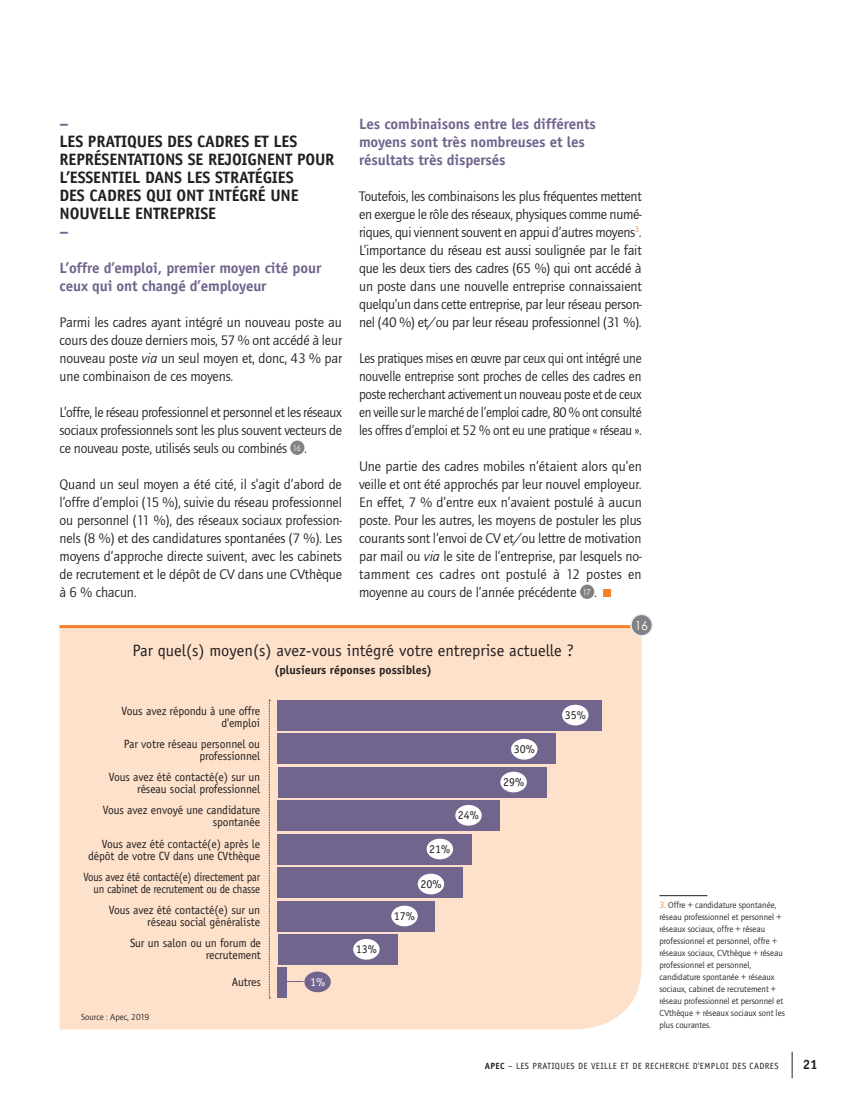
<style>
.page{position:relative;width:851px;height:1106px;background:#fff}
.page>*{position:absolute;margin:0;border:0;box-sizing:border-box;transform-origin:0 0}
.t1{font:700 16.5px/18px "Officina Sans";letter-spacing:-.01em;color:#231f20}
.t2{font:16.5px "Officina Sans";color:#231f20}
.t3{font:700 16.5px "Officina Sans";color:#71648d}
.t4{font:700 15px/18px "Officina Sans";letter-spacing:-.01em;color:#71648d}
.t5{font:14.25px/18px "Quay Itc T";letter-spacing:-.02em;color:#231f20;text-align:justify}
.t6{font:14.25px/18px "Quay Itc T";letter-spacing:-.02em;color:#231f20;text-align:justify;scale:.95 1}
.t7{font:700 13.5px "Officina Sans";color:#231f20}
.t8{font:12.3px "Century Gothic";color:#fff}
.t9{font:12px/12px "Officina Sans";letter-spacing:-.01em;color:#231f20;text-align:right}
.t10{font:12px/12px "Officina Sans";letter-spacing:-.01em;color:#231f20;text-align:right;scale:.9 1}
.t11{font:700 12px "Officina Sans";color:#231f20}
.t12{font:12px "Officina Sans";color:#fff}
.t13{font:9px/12px "Quay Itc T";color:#231f20}
.t14{font:9px "Officina Sans";letter-spacing:.04em;color:#231f20}
.s1{font-style:italic}
.s2{font-family:"Century Gothic";font-size:8.25px;color:#fff}
.s3{color:#f4822b}
.s4{font-weight:700}
</style>
<div class="page">
<svg style="left:791px;top:1051px;width:1px;height:27px"></svg>
<div style="left:290px;top:440px;width:14px;height:15px;background:#808285;border-radius:50%"></div>
<div style="left:580px;top:584px;width:14px;height:15px;background:#808285;border-radius:50%"></div>
<div style="left:603px;top:589px;width:7px;height:8px;background:#f4822b"></div>
<div style="left:60px;top:628px;width:581px;height:401px;background:#fee1ca"></div>
<hr style="left:60px;top:625px;width:581px;height:3px;background:#f4822b">
<div style="left:631px;top:614px;width:21px;height:22px;background:#808285;border-radius:50%"></div>
<div style="left:630px;top:613px;width:23px;height:23px;border:2px solid #eeeeef;border-radius:50%"></div>
<hr style="left:659px;top:895px;width:48px;height:1px;background:#231f20">
<div style="left:277px;top:699px;width:325px;height:31px;background:#71648d"></div>
<div style="left:277px;top:800px;width:223px;height:31px;background:#71648d"></div>
<div style="left:277px;top:900px;width:158px;height:31px;background:#71648d"></div>
<div style="left:277px;top:733px;width:278px;height:31px;background:#71648d"></div>
<div style="left:277px;top:833px;width:195px;height:31px;background:#71648d"></div>
<div style="left:277px;top:934px;width:120px;height:30px;background:#71648d"></div>
<div style="left:277px;top:766px;width:269px;height:31px;background:#71648d"></div>
<div style="left:277px;top:867px;width:186px;height:30px;background:#71648d"></div>
<div style="left:277px;top:967px;width:10px;height:31px;background:#71648d"></div>
<div style="left:562px;top:704px;width:26px;height:21px;background:#fff;border-radius:50%"></div>
<div style="left:511px;top:739px;width:26px;height:20px;background:#fff;border-radius:50%"></div>
<div style="left:500px;top:771px;width:26px;height:21px;background:#fff;border-radius:50%"></div>
<div style="left:455px;top:805px;width:26px;height:20px;background:#fff;border-radius:50%"></div>
<div style="left:426px;top:838px;width:27px;height:21px;background:#fff;border-radius:50%"></div>
<div style="left:417px;top:873px;width:27px;height:21px;background:#fff;border-radius:50%"></div>
<div style="left:391px;top:905px;width:26px;height:21px;background:#fff;border-radius:50%"></div>
<div style="left:353px;top:939px;width:26px;height:20px;background:#fff;border-radius:50%"></div>
<div style="left:304px;top:971px;width:27px;height:21px;background:#71648d;border-radius:50%"></div>
<svg style="left:269px;top:699px;width:1px;height:299px"></svg>
<svg style="left:287px;top:981px;width:16px;height:1px"></svg>
<p class="t3" style="left:60px;top:113px;width:11px">–</p>
<p class="t1" style="left:60px;top:132px;width:276px">LES PRATIQUES DES CADRES ET LES<br>REPRÉSENTATIONS SE REJOIGNENT POUR<br>L’ESSENTIEL DANS LES STRATÉGIES<br>DES CADRES QUI ONT INTÉGRÉ UNE<br>NOUVELLE ENTREPRISE</p>
<p class="t3" style="left:60px;top:221px;width:11px">–</p>
<p class="t4" style="left:60px;top:258px;width:263px">L’offre d’emploi, premier moyen cité pour ceux qui ont changé d’employeur</p>
<p class="t5" style="left:60px;top:313px;width:284px">Parmi les cadres ayant intégré un nouveau poste au cours des douze derniers mois, 57 % ont accédé à leur nouveau poste <span class="s1">via</span> un seul moyen et, donc, 43 % par une combinaison de ces moyens.</p>
<p class="t5" style="left:60px;top:403px;width:284px">L’offre, le réseau professionnel et personnel et les réseaux sociaux professionnels sont les plus souvent vecteurs de ce nouveau poste, utilisés seuls ou combinés <span class="s2">16</span> .</p>
<p class="t5" style="left:60px;top:475px;width:284px">Quand un seul moyen a été cité, il s’agit d’abord de l’offre d’emploi (15 %), suivie du réseau professionnel ou personnel (11 %), des réseaux sociaux profession&shy;nels (8 %) et des candidatures spontanées (7 %). Les moyens d’approche directe suivent, avec les cabinets de recrutement et le dépôt de CV dans une CVthèque à 6 % chacun.</p>
<p class="t4" style="left:359px;top:114px;width:238px">Les combinaisons entre les différents moyens sont très nombreuses et les résultats très dispersés</p>
<p class="t5" style="left:359px;top:187px;width:284px">Toutefois, les combinaisons les plus fréquentes mettent en exergue le rôle des réseaux, physiques comme numé&shy;riques, qui viennent souvent en appui d’autres moyens<sup>3</sup>.<br>L’importance du réseau est aussi soulignée par le fait que les deux tiers des cadres (65 %) qui ont accédé à un poste dans une nouvelle entreprise connaissaient quelqu’un dans cette entreprise, par leur réseau person&shy;nel (40 %) et/ou par leur réseau professionnel (31 %).</p>
<p class="t6" style="left:359px;top:349px;width:299px">Les pratiques mises en œuvre par ceux qui ont intégré une nouvelle entreprise sont proches de celles des cadres en poste recherchant activement un nouveau poste et de ceux en veille sur le marché de l’emploi cadre, 80 % ont consulté les offres d’emploi et 52 % ont eu une pratique « réseau ».</p>
<p class="t5" style="left:359px;top:457px;width:284px">Une partie des cadres mobiles n’étaient alors qu’en veille et ont été approchés par leur nouvel employeur.<br>En effet, 7 % d’entre eux n’avaient postulé à aucun poste. Pour les autres, les moyens de postuler les plus courants sont l’envoi de CV et/ou lettre de motivation par mail ou <span class="s1">via</span> le site de l’entreprise, par lesquels no&shy;tamment ces cadres ont postulé à 12 postes en moyenne au cours de l’année précédente <span class="s2">17</span> .</p>
<p class="t8" style="left:635px;top:618px;width:15px">16</p>
<p class="t2" style="left:132px;top:640px;width:442px">Par quel(s) moyen(s) avez-vous intégré votre entreprise actuelle ?</p>
<p class="t11" style="left:274px;top:662px;width:160px">(plusieurs réponses possibles)</p>
<p class="t9" style="left:122px;top:704px;width:140px">Vous avez répondu à une offre d'emploi</p>
<p class="t9" style="left:124px;top:737px;width:138px">Par votre réseau personnel ou professionnel</p>
<p class="t9" style="left:109px;top:770px;width:153px">Vous avez été contacté(e) sur un réseau social professionnel</p>
<p class="t9" style="left:103px;top:803px;width:159px">Vous avez envoyé une candidature spontanée</p>
<p class="t9" style="left:88px;top:837px;width:173px">Vous avez été contacté(e) après le dépôt de votre CV dans une CVthèque</p>
<p class="t10" style="left:83px;top:870px;width:198px">Vous avez été contacté(e) directement par un cabinet de recrutement ou de chasse</p>
<p class="t9" style="left:109px;top:903px;width:153px">Vous avez été contacté(e) sur un réseau social généraliste</p>
<p class="t9" style="left:130px;top:936px;width:132px">Sur un salon ou un forum de recrutement</p>
<p class="t9" style="left:232px;top:975px;width:30px">Autres</p>
<p class="t13" style="left:81px;top:1010px;width:70px">Source : Apec, 2019</p>
<p class="t12" style="left:310px;top:974px;width:17px">1%</p>
<p class="t9" style="left:356px;top:943px;width:23px">13%</p>
<p class="t9" style="left:458px;top:809px;width:23px">24%</p>
<p class="t9" style="left:429px;top:843px;width:23px">21%</p>
<p class="t9" style="left:420px;top:878px;width:23px">20%</p>
<p class="t9" style="left:394px;top:910px;width:23px">17%</p>
<p class="t9" style="left:513px;top:743px;width:23px">30%</p>
<p class="t9" style="left:503px;top:776px;width:23px">29%</p>
<p class="t9" style="left:564px;top:709px;width:23px">35%</p>
<p class="t13" style="left:659px;top:899px;width:127px"><span class="s3">3.</span> Offre + candidature spontanée, réseau professionnel et personnel + réseaux sociaux, offre + réseau professionnel et personnel, offre + réseaux sociaux, CVthèque + réseau professionnel et personnel, candidature spontanée + réseaux sociaux, cabinet de recrutement + réseau professionnel et personnel et<br>CVthèque + réseaux sociaux sont les plus courantes.</p>
<p class="t14" style="left:484px;top:1060px;width:295px"><span class="s4">APEC</span> – LES PRATIQUES DE VEILLE ET DE RECHERCHE D'EMPLOI DES CADRES</p>
<p class="t7" style="left:802px;top:1055px;width:17px">21</p>
</div>
